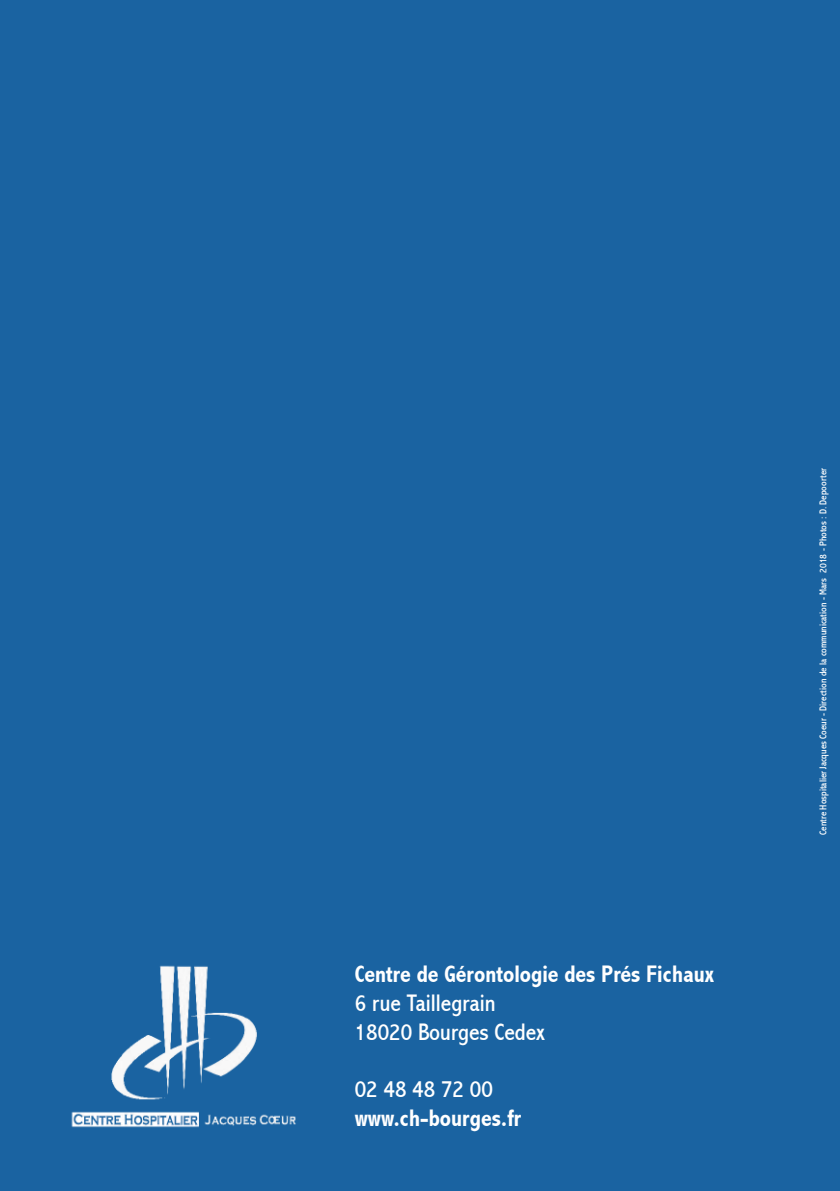
<style>
.page{position:relative;width:840px;height:1191px;background:#fff}
.page>*{position:absolute;margin:0;border:0;box-sizing:border-box;transform-origin:0 0}
.t1{font:700 condensed 24px "Abadi";color:#fff}
.t2{font:condensed 24px/28.8px "Abadi";color:#fff}
.t3{font:condensed 10px "Abadi";color:#fff}
</style>
<div class="page">
<div style="left:0;top:0;width:839px;height:1191px;background:#1a63a1"></div>
<img style="left:71px;top:965px;width:225px;height:163px">
<h1 class="t1" style="left:354px;top:960px;width:360px">Centre de Gérontologie des Prés Fichaux</h1>
<h1 class="t2" style="left:354px;top:989px;width:192px">6 rue Taillegrain<br>18020 Bourges Cedex</h1>
<h1 class="t2" style="left:354px;top:1075px;width:139px">02 48 48 72 00</h1>
<h1 class="t1" style="left:354px;top:1104px;width:168px">www.ch-bourges.fr</h1>
<p class="t3" style="left:816px;top:835px;width:368px;rotate:-90deg">Centre Hospitalier Jacques Coeur - Direction de la communication - Mars 2018 - Photos : D. Depoorter</p>
</div>
